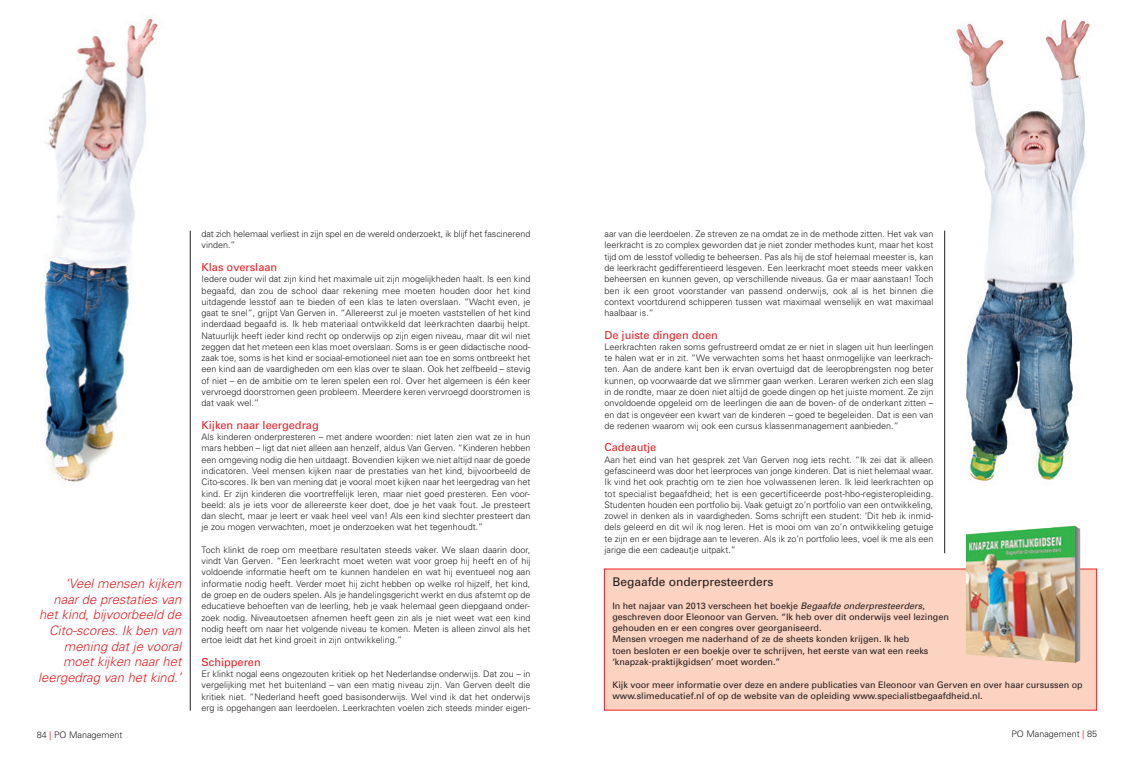
<style>
.page{position:relative;width:1134px;height:766px;background:#fff}
.page>*{position:absolute;margin:0;border:0;box-sizing:border-box;transform-origin:0 0}
.t1{font:italic 300 13px/15.6px "Univers";letter-spacing:.005em;color:#ee1d23;text-align:right}
.t2{font:12px "Univers";color:#231f20}
.t3{font:11px "Univers";color:#ee1d23}
.t4{font:300 9px/11.3px "Univers";color:#231f20;text-align:justify}
.t5{font:9px/11.3px "Univers";color:#231f20}
.s1{font-weight:400;color:#ee1d23}
.s2{font-style:italic}
</style>
<div class="page">
<img style="left:44px;top:18px;width:114px;height:464px">
<div style="left:605px;top:569px;width:491px;height:140px;background:#fcd2c0"></div>
<hr style="left:944px;top:230px;width:1px;height:323px;background:#231f20">
<hr style="left:190px;top:230px;width:1px;height:480px;background:#231f20">
<img style="left:966px;top:525px;width:114px;height:137px">
<img style="left:955px;top:20px;width:135px;height:462px">
<h1 class="t1" style="left:38px;top:576px;width:145px">‘Veel mensen kijken naar de prestaties van het kind, bijvoorbeeld de<br>Cito-scores. Ik ben van mening dat je vooral moet kijken naar het leergedrag van het kind.’</h1>
<p class="t4" style="left:37px;top:729px;width:87px">84 <span class="s1">|</span> PO Management</p>
<p class="t4" style="left:202px;top:229px;width:330px">dat zich helemaal verliest in zijn spel en de wereld onderzoekt, ik blijf het fascinerend vinden.”</p>
<p class="t3" style="left:202px;top:263px;width:77px">Klas overslaan</p>
<p class="t4" style="left:202px;top:274px;width:330px">Iedere ouder wil dat zijn kind het maximale uit zijn mogelijkheden haalt. Is een kind begaafd, dan zou de school daar rekening mee moeten houden door het kind uitdagende lesstof aan te bieden of een klas te laten overslaan. “Wacht even, je gaat te snel”, grijpt Van Gerven in. “Allereerst zul je moeten vaststellen of het kind inderdaad begaafd is. Ik heb materiaal ontwikkeld dat leerkrachten daarbij helpt.<br>Natuurlijk heeft ieder kind recht op onderwijs op zijn eigen niveau, maar dit wil niet zeggen dat het meteen een klas moet overslaan. Soms is er geen didactische nood&shy;zaak toe, soms is het kind er sociaal-emotioneel niet aan toe en soms ontbreekt het een kind aan de vaardigheden om een klas over te slaan. Ook het zelfbeeld – stevig of niet – en de ambitie om te leren spelen een rol. Over het algemeen is één keer vervroegd doorstromen geen probleem. Meerdere keren vervroegd doorstromen is dat vaak wel.”</p>
<p class="t3" style="left:202px;top:421px;width:119px">Kijken naar leergedrag</p>
<p class="t4" style="left:202px;top:432px;width:330px">Als kinderen onderpresteren – met andere woorden: niet laten zien wat ze in hun mars hebben – ligt dat niet alleen aan henzelf, aldus Van Gerven. “Kinderen hebben een omgeving nodig die hen uitdaagt. Bovendien kijken we niet altijd naar de goede indicatoren. Veel mensen kijken naar de prestaties van het kind, bijvoorbeeld de Cito-scores. Ik ben van mening dat je vooral moet kijken naar het leergedrag van het kind. Er zijn kinderen die voortreffelijk leren, maar niet goed presteren. Een voor&shy;beeld: als je iets voor de allereerste keer doet, doe je het vaak fout. Je presteert dan slecht, maar je leert er vaak heel veel van! Als een kind slechter presteert dan je zou mogen verwachten, moet je onderzoeken wat het tegenhoudt.”</p>
<p class="t4" style="left:202px;top:544px;width:330px">Toch klinkt de roep om meetbare resultaten steeds vaker. We slaan daarin door, vindt Van Gerven. “Een leerkracht moet weten wat voor groep hij heeft en of hij voldoende informatie heeft om te kunnen handelen en wat hij eventueel nog aan informatie nodig heeft. Verder moet hij zicht hebben op welke rol hijzelf, het kind, de groep en de ouders spelen. Als je handelingsgericht werkt en dus afstemt op de educatieve behoeften van de leerling, heb je vaak helemaal geen diepgaand onder&shy;zoek nodig. Niveautoetsen afnemen heeft geen zin als je niet weet wat een kind nodig heeft om naar het volgende niveau te komen. Meten is alleen zinvol als het ertoe leidt dat het kind groeit in zijn ontwikkeling.”</p>
<p class="t3" style="left:202px;top:657px;width:61px">Schipperen</p>
<p class="t4" style="left:202px;top:668px;width:330px">Er klinkt nogal eens ongezouten kritiek op het Nederlandse onderwijs. Dat zou – in vergelijking met het buitenland – van een matig niveau zijn. Van Gerven deelt die kritiek niet. “Nederland heeft goed basisonderwijs. Wel vind ik dat het onderwijs erg is opgehangen aan leerdoelen. Leerkrachten voelen zich steeds minder eigen-</p>
<p class="t4" style="left:604px;top:229px;width:330px">aar van die leerdoelen. Ze streven ze na omdat ze in de methode zitten. Het vak van leerkracht is zo complex geworden dat je niet zonder methodes kunt, maar het kost tijd om de lesstof volledig te beheersen. Pas als hij de stof helemaal meester is, kan de leerkracht gedifferentieerd lesgeven. Een leerkracht moet steeds meer vakken beheersen en kunnen geven, op verschillende niveaus. Ga er maar aanstaan! Toch ben ik een groot voorstander van passend onderwijs, ook al is het binnen die context voortdurend schipperen tussen wat maximaal wenselijk en wat maximaal haalbaar is.”</p>
<p class="t3" style="left:604px;top:330px;width:115px">De juiste dingen doen</p>
<p class="t4" style="left:604px;top:342px;width:330px">Leerkrachten raken soms gefrustreerd omdat ze er niet in slagen uit hun leerlingen te halen wat er in zit. “We verwachten soms het haast onmogelijke van leerkrach&shy;ten. Aan de andere kant ben ik ervan overtuigd dat de leeropbrengsten nog beter kunnen, op voorwaarde dat we slimmer gaan werken. Leraren werken zich een slag in de rondte, maar ze doen niet altijd de goede dingen op het juiste moment. Ze zijn onvoldoende opgeleid om de leerlingen die aan de boven- of de onderkant zitten – en dat is ongeveer een kwart van de kinderen – goed te begeleiden. Dat is een van de redenen waarom wij ook een cursus klassenmanagement aanbieden.”</p>
<p class="t3" style="left:604px;top:443px;width:53px">Cadeautje</p>
<p class="t4" style="left:604px;top:454px;width:330px">Aan het eind van het gesprek zet Van Gerven nog iets recht. “Ik zei dat ik alleen gefascineerd was door het leerproces van jonge kinderen. Dat is niet helemaal waar.<br>Ik vind het ook prachtig om te zien hoe volwassenen leren. Ik leid leerkrachten op tot specialist begaafdheid; het is een gecertificeerde post-hbo-registeropleiding.<br>Studenten houden een portfolio bij. Vaak getuigt zo’n portfolio van een ontwikkeling, zowel in denken als in vaardigheden. Soms schrijft een student: ‘Dit heb ik inmid&shy;dels geleerd en dit wil ik nog leren. Het is mooi om van zo’n ontwikkeling getuige te zijn en er een bijdrage aan te leveren. Als ik zo’n portfolio lees, voel ik me als een jarige die een cadeautje uitpakt.”</p>
<h2 class="t2" style="left:612px;top:577px;width:163px">Begaafde onderpresteerders</h2>
<p class="t5" style="left:612px;top:600px;width:338px">In het najaar van 2013 verscheen het boekje <span class="s2">Begaafde onderpresteerders</span>, geschreven door Eleonoor van Gerven. “Ik heb over dit onderwijs veel lezingen gehouden en er een congres over georganiseerd.<br>Mensen vroegen me naderhand of ze de sheets konden krijgen. Ik heb<br>toen besloten er een boekje over te schrijven, het eerste van wat een reeks ‘knapzak-praktijkgidsen’ moet worden.”</p>
<p class="t5" style="left:612px;top:679px;width:472px">Kijk voor meer informatie over deze en andere publicaties van Eleonoor van Gerven en over haar cursussen op www.slimeducatief.nl of op de website van de opleiding www.specialistbegaafdheid.nl.</p>
<p class="t4" style="left:1011px;top:728px;width:87px">PO Management <span class="s1">|</span> 85</p>
</div>
